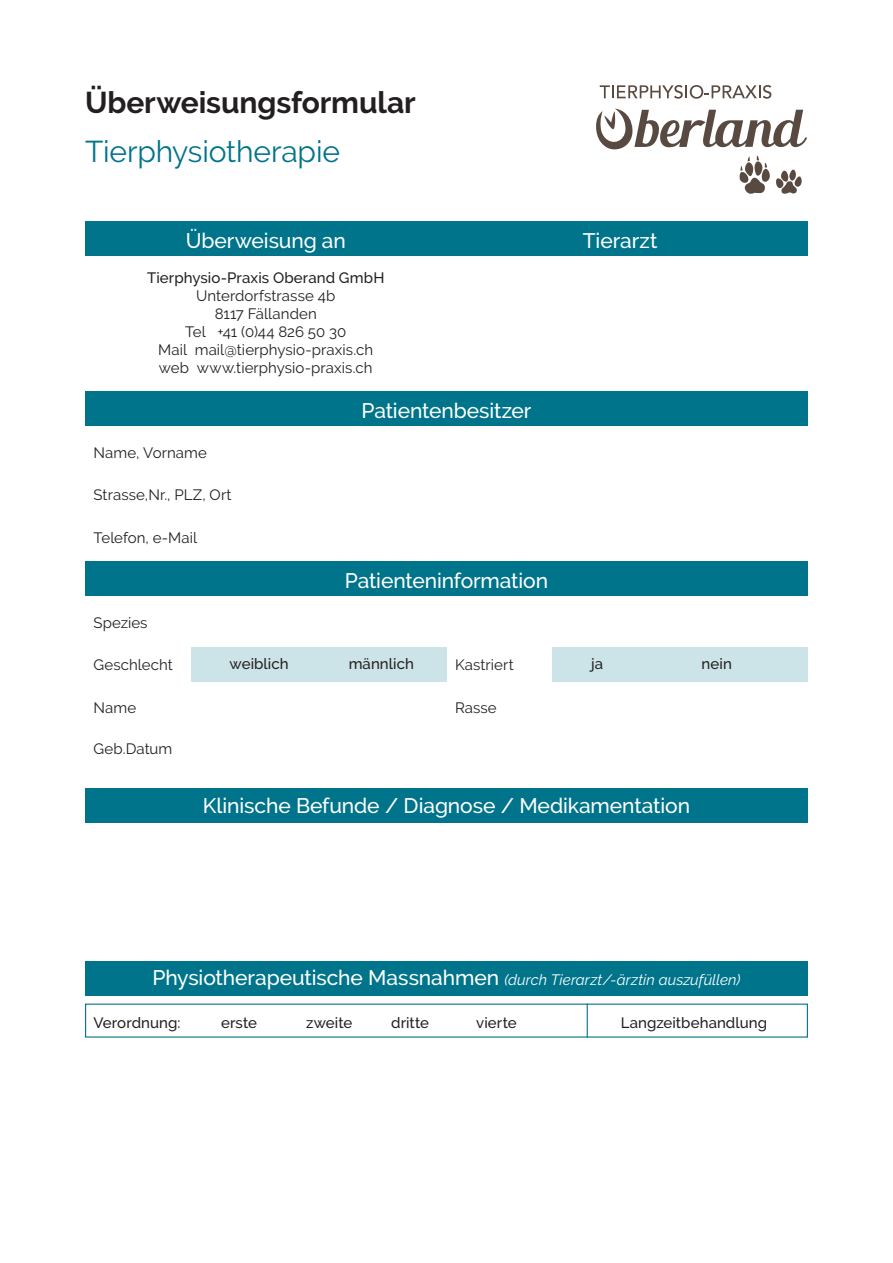
<style>
.page{position:relative;width:893px;height:1263px;background:#fff}
.page>*{position:absolute;margin:0;border:0;box-sizing:border-box;transform-origin:0 0}
.Titel1___fett{font:700 30px "Raleway";letter-spacing:-.005em;color:#231f20}
.Titel1___Farbe{font:30px "Raleway";letter-spacing:-.005em;color:#00748a}
.Tabelle_Titel_weiss{font:500 21px "Raleway";letter-spacing:-.005em;color:#fff}
.Text{font:15px "Raleway";letter-spacing:.005em;color:#231f20}
.Text_-_linksbündig{font:15px "Raleway";letter-spacing:.005em;color:#231f20}
.Text_-_linksbündig-2{font:500 15px "Raleway";letter-spacing:.005em;color:#231f20}
.Tabelle_Titel_weiss-2{font:italic 15px "Raleway";letter-spacing:.005em;color:#fff}
.Text-2{font:500 15px "Raleway";letter-spacing:.005em;color:#231f20}
.s1{font-weight:500;font-style:normal;font-size:21px}
</style>
<div class="page">
<div style="left:191px;top:648px;width:255px;height:34px;background:#cce3e8"></div>
<div style="left:553px;top:648px;width:255px;height:34px;background:#cce3e8"></div>
<div style="left:85px;top:221px;width:723px;height:34px;background:#00748a"></div>
<div style="left:85px;top:391px;width:723px;height:34px;background:#00748a"></div>
<div style="left:85px;top:561px;width:723px;height:34px;background:#00748a"></div>
<div style="left:85px;top:789px;width:723px;height:34px;background:#00748a"></div>
<div style="left:85px;top:961px;width:723px;height:34px;background:#00748a"></div>
<hr style="left:587px;top:1003px;width:1px;height:34px;background:#00748a">
<svg style="left:600px;top:85px;width:171px;height:14px"></svg>
<svg style="left:596px;top:109px;width:211px;height:85px"></svg>
<p class="Titel1___fett" style="left:85px;top:86px;width:332px">Überweisungsformular</p>
<p class="Titel1___Farbe" style="left:85px;top:134px;width:256px">Tierphysiotherapie</p>
<p class="Tabelle_Titel_weiss" style="left:186px;top:228px;width:162px">Überweisung an</p>
<p class="Text-2" style="left:147px;top:269px;width:239px">Tierphysio-Praxis Oberand GmbH</p>
<p class="Text" style="left:196px;top:287px;width:141px">Unterdorfstrasse 4b</p>
<p class="Text" style="left:215px;top:305px;width:103px">8117 Fällanden</p>
<p class="Text" style="left:185px;top:323px;width:163px">Tel +41 (0)44 826 50 30</p>
<p class="Text" style="left:158px;top:341px;width:216px">Mail mail@tierphysio-praxis.ch</p>
<p class="Text" style="left:159px;top:359px;width:215px">web www.tierphysio-praxis.ch</p>
<p class="Text_-_linksbündig" style="left:94px;top:444px;width:115px">Name, Vorname</p>
<p class="Text_-_linksbündig" style="left:94px;top:486px;width:140px">Strasse,Nr., PLZ, Ort</p>
<p class="Text_-_linksbündig" style="left:94px;top:529px;width:105px">Telefon, e-Mail</p>
<p class="Text_-_linksbündig" style="left:94px;top:614px;width:56px">Spezies</p>
<p class="Tabelle_Titel_weiss" style="left:361px;top:399px;width:172px">Patientenbesitzer</p>
<p class="Tabelle_Titel_weiss" style="left:345px;top:569px;width:205px">Patienteninformation</p>
<p class="Tabelle_Titel_weiss" style="left:583px;top:228px;width:76px">Tierarzt</p>
<p class="Text_-_linksbündig-2" style="left:230px;top:655px;width:61px">weiblich</p>
<p class="Text_-_linksbündig-2" style="left:349px;top:655px;width:67px">männlich</p>
<p class="Text_-_linksbündig-2" style="left:591px;top:655px;width:13px">ja</p>
<p class="Text_-_linksbündig-2" style="left:702px;top:655px;width:32px">nein</p>
<p class="Text_-_linksbündig" style="left:94px;top:656px;width:81px">Geschlecht</p>
<p class="Text_-_linksbündig" style="left:455px;top:656px;width:60px">Kastriert</p>
<p class="Text_-_linksbündig" style="left:94px;top:699px;width:44px">Name</p>
<p class="Text_-_linksbündig" style="left:94px;top:740px;width:80px">Geb.Datum</p>
<p class="Text_-_linksbündig" style="left:455px;top:699px;width:43px">Rasse</p>
<p class="Tabelle_Titel_weiss" style="left:203px;top:793px;width:489px">Klinische Befunde / Diagnose / Medikamentation</p>
<p class="Tabelle_Titel_weiss-2" style="left:153px;top:971px;width:589px"><span class="s1">Physiotherapeutische Massnahmen</span> (durch Tierarzt/-ärztin auszufüllen)</p>
<p class="Text_-_linksbündig-2" style="left:94px;top:1014px;width:88px">Verordnung:</p>
<p class="Text_-_linksbündig-2" style="left:221px;top:1014px;width:38px">erste</p>
<p class="Text_-_linksbündig-2" style="left:306px;top:1014px;width:48px">zweite</p>
<p class="Text_-_linksbündig-2" style="left:391px;top:1014px;width:39px">dritte</p>
<p class="Text_-_linksbündig-2" style="left:476px;top:1014px;width:42px">vierte</p>
<p class="Text_-_linksbündig-2" style="left:621px;top:1014px;width:148px">Langzeitbehandlung</p>
</div>
